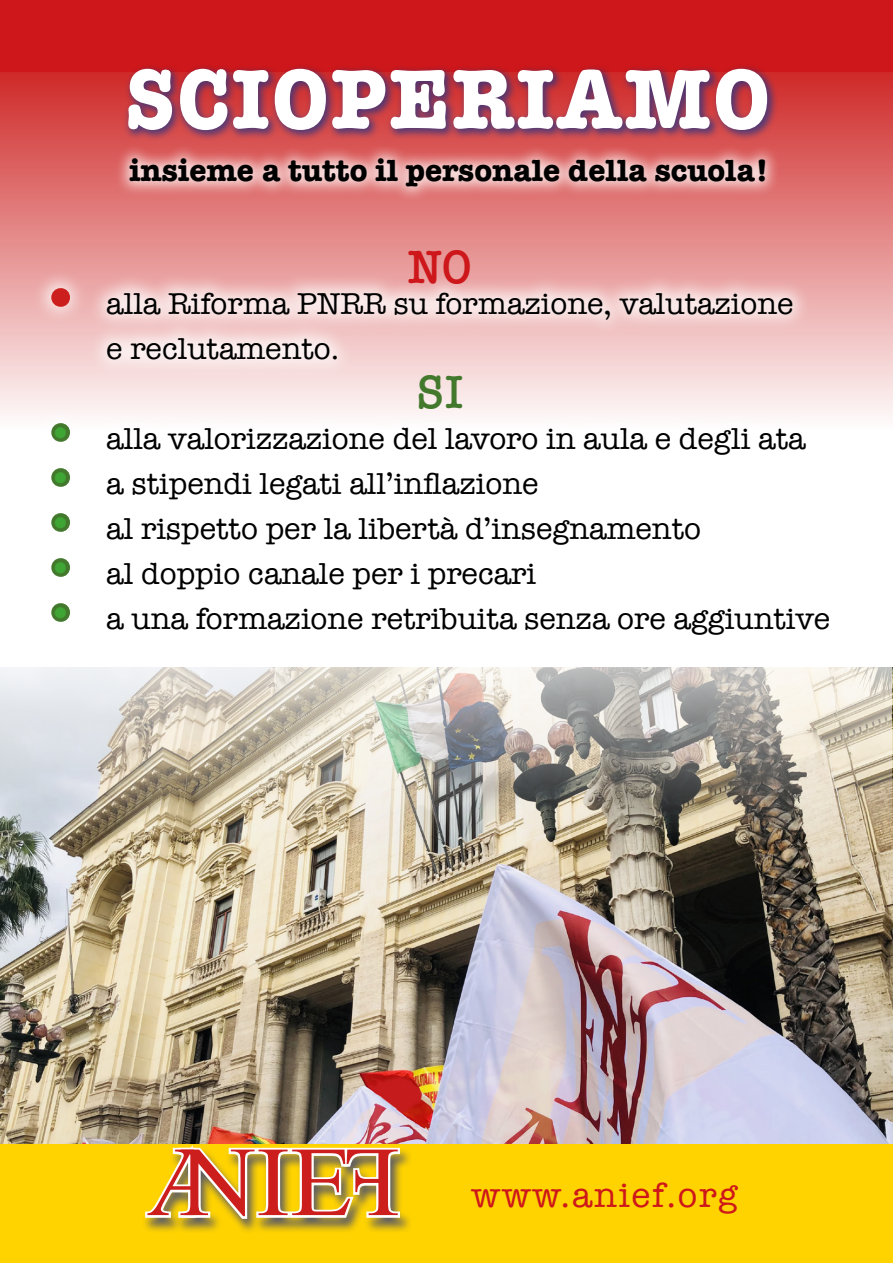
<style>
.page{position:relative;width:893px;height:1263px;background:#fff}
.page>*{position:absolute;margin:0;border:0;box-sizing:border-box;transform-origin:0 0}
.t1{font:700 87px "American Typewriter";letter-spacing:.03em;color:#fff;scale:.93 1}
.t2{font:600 48px "American Typewriter";color:#cd171a;scale:.93 1}
.t3{font:600 48px "American Typewriter";color:#43792d;scale:.93 1}
.t4{font:35.7px "American Typewriter";letter-spacing:.05em;color:#cd171a}
.t5{font:700 31.5px "American Typewriter";color:#000}
.t6{font:31.05px "American Typewriter";color:#000}
.s1{font-family:"Barmeno";font-size:46.05px;color:#cc1e1d}
.s2{font-family:"Barmeno";font-size:46.05px;color:#43792d}
</style>
<div class="page">
<img style="left:0;top:667px;width:893px;height:478px">
<div style="left:0;top:1145px;width:893px;height:118px;background:#ffd300"></div>
<img style="left:0;top:667px;width:892px;height:176px">
<svg style="left:0;top:71px;width:893px;height:344px;background:#e17e7d"></svg>
<div style="left:0;top:0;width:893px;height:71px;background:#cd171a"></div>
<div style="left:32px;top:269px;width:816px;height:384px;background:#fff;opacity:.75"></div>
<div style="left:114px;top:144px;width:666px;height:58px;background:#fff;opacity:.75"></div>
<div style="left:142px;top:1146px;width:270px;height:88px;background:#283583;opacity:.75"></div>
<svg style="left:143px;top:1145px;width:259px;height:76px"></svg>
<div style="left:123px;top:64px;width:655px;height:77px;background:#283583;opacity:.75"></div>
<p class="t1" style="left:125px;top:24px;width:694px">SCIOPERIAMO</p>
<p class="t5" style="left:129px;top:144px;width:641px">insieme a tutto il personale della scuola!</p>
<p class="t2" style="left:408px;top:230px;width:70px">NO</p>
<p class="t6" style="left:53px;top:280px;width:742px"><span class="s1">•</span> alla Riforma PNRR su formazione, valutazione</p>
<p class="t6" style="left:106px;top:325px;width:234px">e reclutamento.</p>
<p class="t3" style="left:417px;top:355px;width:51px">SI</p>
<p class="t6" style="left:53px;top:415px;width:754px"><span class="s2">•</span> alla valorizzazione del lavoro in aula e degli ata</p>
<p class="t6" style="left:53px;top:460px;width:487px"><span class="s2">•</span> a stipendi legati all’inflazione</p>
<p class="t6" style="left:53px;top:505px;width:650px"><span class="s2">•</span> al rispetto per la libertà d’insegnamento</p>
<p class="t6" style="left:53px;top:550px;width:485px"><span class="s2">•</span> al doppio canale per i precari</p>
<p class="t6" style="left:53px;top:595px;width:779px"><span class="s2">•</span> a una formazione retribuita senza ore aggiuntive</p>
<p class="t4" style="left:472px;top:1168px;width:267px">www.anief.org</p>
</div>
